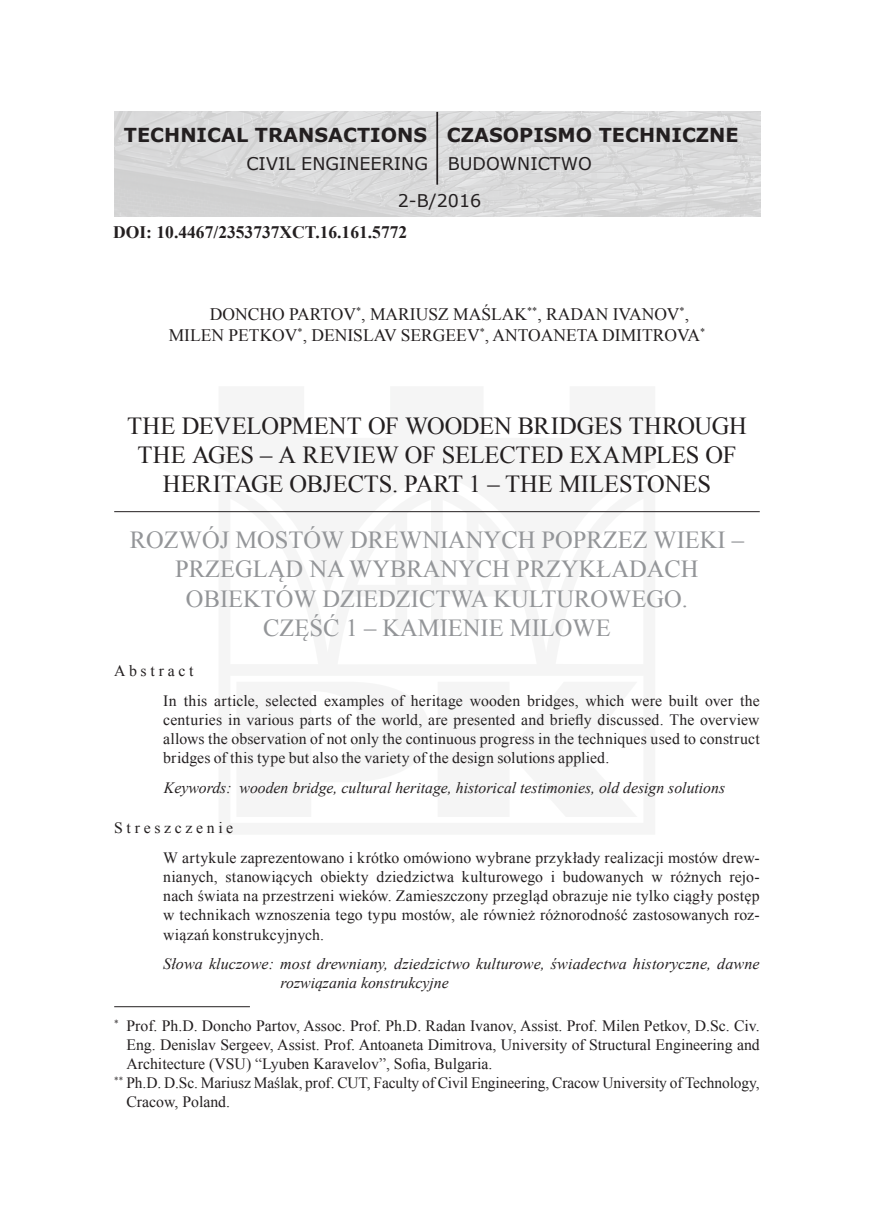
<style>
.page{position:relative;width:874px;height:1221px;background:#fff}
.page>*{position:absolute;margin:0;border:0;box-sizing:border-box;transform-origin:0 0}
.Tytuł_pol{font:24.5px/29.4px "Times New Roman";color:#939598;text-align:center}
.Tytuł_ang{font:24.5px/29.4px "Times New Roman";letter-spacing:-.005em;color:#231f20;text-align:center}
.t1{font:700 19.25px "Verdana";color:#231f20}
.Autor{font:17.5px/21px "Times New Roman";color:#231f20}
.t2{font:17.5px "Verdana";color:#231f20}
.tekst_cz{font:700 17.5px "Times New Roman";color:#231f20}
.Przypis{font:15.75px/18.9px "Times New Roman";letter-spacing:-.005em;color:#231f20;text-align:justify}
.streszczenie_polskie{font:15.75px/19.2px "Times New Roman";letter-spacing:.005em;color:#231f20;text-align:justify}
.streszczenie_angiels{font:15.75px/19.2px "Times New Roman";letter-spacing:.01em;color:#231f20;text-align:justify}
.Słowa_kluczowe{font:italic 15.75px/18.9px "Times New Roman";color:#231f20}
.Streszczenie{font:15.75px "Times New Roman";letter-spacing:.23em;color:#231f20}
</style>
<div class="page">
<hr style="left:114px;top:511px;width:645px;height:1px;background:#231f20">
<hr style="left:114px;top:1006px;width:136px;height:1px;background:#231f20">
<img style="left:114px;top:112px;width:645px;height:104px">
<hr style="left:436px;top:112px;width:2px;height:73px;background:#231f20">
<p class="t1" style="left:124px;top:121px;width:304px">TECHNICAL TRANSACTIONS</p>
<p class="t2" style="left:246px;top:151px;width:183px">CIVIL ENGINEERING</p>
<p class="t2" style="left:397px;top:189px;width:85px">2-B/2016</p>
<p class="t1" style="left:446px;top:121px;width:293px">CZASOPISMO TECHNICZNE</p>
<p class="t2" style="left:447px;top:151px;width:145px">BUDOWNICTWO</p>
<p class="tekst_cz" style="left:113px;top:220px;width:295px">DOI: 10.4467/2353737XCT.16.161.5772</p>
<p class="Autor" style="left:169px;top:303px;width:538px;text-indent:41px">DONCHO PARTOV<sup>*</sup>, MARIUSZ MAŚLAK<sup>**</sup>, RADAN IVANOV<sup>*</sup>,<br>MILEN PETKOV<sup>*</sup>, DENISLAV SERGEEV<sup>*</sup>, ANTOANETA DIMITROVA<sup>*</sup></p>
<p class="Tytuł_ang" style="left:127px;top:410px;width:620px">THE DEVELOPMENT OF WOODEN BRIDGES THROUGH<br>THE AGES – A REVIEW OF SELECTED EXAMPLES OF<br>HERITAGE OBJECTS. PART 1 – THE MILESTONES</p>
<p class="Tytuł_pol" style="left:130px;top:524px;width:615px">ROZWÓJ MOSTÓW DREWNIANYCH POPRZEZ WIEKI – PRZEGLĄD NA WYBRANYCH PRZYKŁADACH OBIEKTÓW DZIEDZICTWA KULTUROWEGO.<br>CZĘŚĆ 1 – KAMIENIE MILOWE</p>
<p class="Streszczenie" style="left:114px;top:660px;width:81px">Abstract</p>
<p class="streszczenie_angiels" style="left:163px;top:690px;width:597px">In this article, selected examples of heritage wooden bridges, which were built over the centuries in various parts of the world, are presented and briefly discussed. The overview allows the observation of not only the continuous progress in the techniques used to construct bridges of this type but also the variety of the design solutions applied.</p>
<p class="Słowa_kluczowe" style="left:164px;top:777px;width:562px">Keywords: wooden bridge, cultural heritage, historical testimonies, old design solutions</p>
<p class="Streszczenie" style="left:114px;top:816px;width:120px">Streszczenie</p>
<p class="streszczenie_polskie" style="left:163px;top:847px;width:597px">W artykule zaprezentowano i krótko omówiono wybrane przykłady realizacji mostów drew&shy;nianych, stanowiących obiekty dziedzictwa kulturowego i budowanych w różnych rejo&shy;nach świata na przestrzeni wieków. Zamieszczony przegląd obrazuje nie tylko ciągły postęp w technikach wznoszenia tego typu mostów, ale również różnorodność zastosowanych roz&shy;wiązań konstrukcyjnych.</p>
<p class="Słowa_kluczowe" style="left:280px;top:953px;width:480px;text-indent:-117px">Słowa kluczowe: most drewniany, dziedzictwo kulturowe, świadectwa historyczne, dawne rozwiązania konstrukcyjne</p>
<p class="Przypis" style="left:126px;top:1016px;width:634px;text-indent:-12px"><sup>*</sup> Prof. Ph.D. Doncho Partov, Assoc. Prof. Ph.D. Radan Ivanov, Assist. Prof. Milen Petkov, D.Sc. Civ.<br>Eng. Denislav Sergeev, Assist. Prof. Antoaneta Dimitrova, University of Structural Engineering and Architecture (VSU) “Lyuben Karavelov”, Sofia, Bulgaria.</p>
<p class="Przypis" style="left:126px;top:1072px;width:634px;text-indent:-12px"><sup>**</sup> Ph.D. D.Sc. Mariusz Maślak, prof. CUT, Faculty of Civil Engineering, Cracow University of Technology,<br>Cracow, Poland.</p>
</div>
